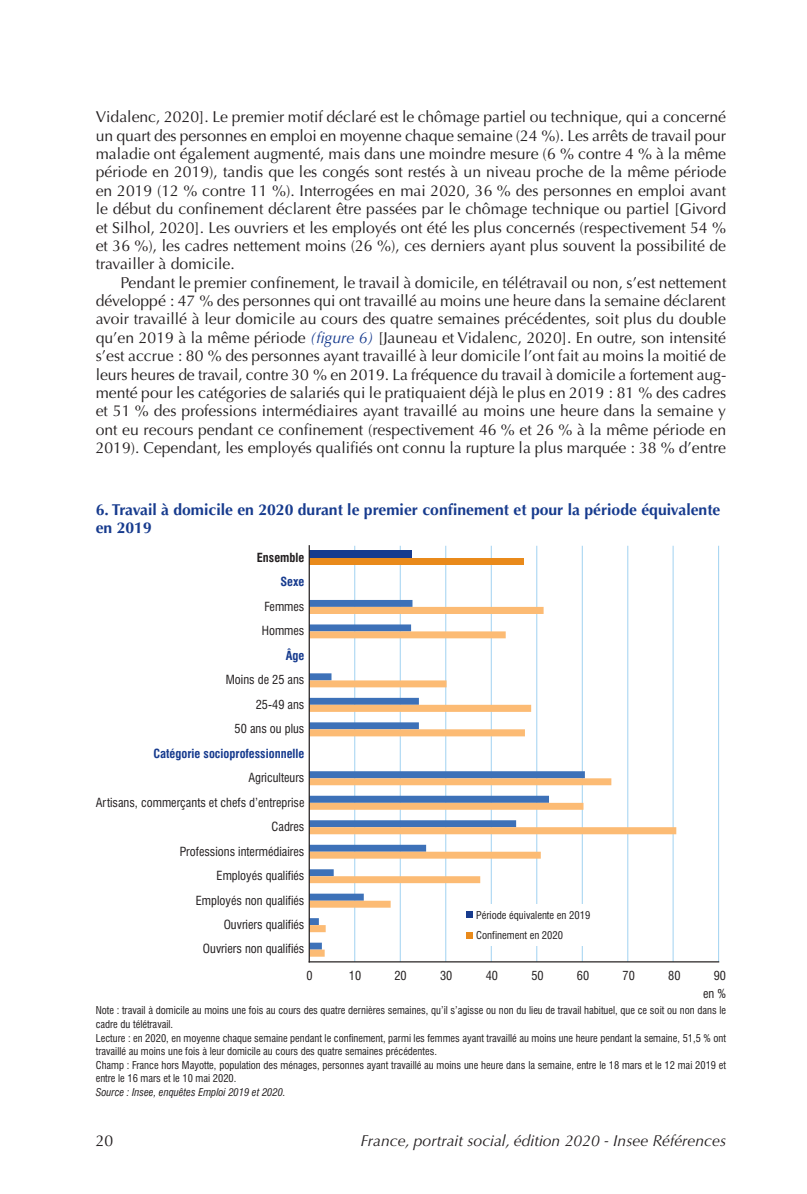
<style>
.page{position:relative;width:807px;height:1194px;background:#fff}
.page>*{position:absolute;margin:0;border:0;box-sizing:border-box;transform-origin:0 0}
.t1{font:15.75px/18.4px "Optima LT Std";color:#231f20;text-align:justify}
.t2{font:700 15.75px/18.4px "Optima LT Std";color:#173b8e}
.t3{font:italic 15.75px "Optima LT Std";color:#231f20}
.t4{font:condensed 12.25px/24.5px "Swiss 721 BT";color:#231f20;text-align:right}
.t5{font:700 condensed 12.25px "Swiss 721 BT";color:#173b8e}
.t6{font:700 condensed 12.25px "Swiss 721 BT";color:#231f20}
.t7{font:condensed 10.5px/13.7px "Swiss 721 BT";color:#231f20}
.t8{font:italic condensed 10.5px "Swiss 721 BT";color:#231f20}
.s1{font-style:italic;color:#173b8e}
</style>
<div class="page">
<hr style="left:718px;top:546px;width:1px;height:415px;background:#a1d2f1">
<hr style="left:672px;top:546px;width:1px;height:415px;background:#a1d2f1">
<hr style="left:627px;top:546px;width:1px;height:415px;background:#a1d2f1">
<hr style="left:582px;top:546px;width:1px;height:415px;background:#a1d2f1">
<hr style="left:536px;top:546px;width:1px;height:415px;background:#a1d2f1">
<hr style="left:491px;top:546px;width:1px;height:415px;background:#a1d2f1">
<hr style="left:445px;top:546px;width:1px;height:415px;background:#a1d2f1">
<hr style="left:400px;top:546px;width:1px;height:415px;background:#a1d2f1">
<hr style="left:354px;top:546px;width:1px;height:415px;background:#a1d2f1">
<div style="left:309px;top:551px;width:102px;height:7px;background:#173b8e"></div>
<div style="left:309px;top:558px;width:215px;height:7px;background:#e98a1b"></div>
<svg style="left:310px;top:607px;width:366px;height:349px"></svg>
<hr style="left:309px;top:961px;width:409px;height:1px;background:#231f20">
<hr style="left:308px;top:546px;width:2px;height:415px;background:#231f20">
<div style="left:459px;top:904px;width:136px;height:41px;background:#fff"></div>
<div style="left:465px;top:911px;width:7px;height:7px;background:#173b8e"></div>
<div style="left:465px;top:931px;width:7px;height:7px;background:#e98a1b"></div>
<p class="t1" style="left:96px;top:108px;width:632px">Vidalenc, 2020]. Le premier motif déclaré est le chômage partiel ou technique, qui a concerné un quart des personnes en emploi en moyenne chaque semaine (24 %). Les arrêts de travail pour maladie ont également augmenté, mais dans une moindre mesure (6 % contre 4 % à la même période en 2019), tandis que les congés sont restés à un niveau proche de la même période en 2019 (12 % contre 11 %). Interrogées en mai 2020, 36 % des personnes en emploi avant le début du confinement déclarent être passées par le chômage technique ou partiel [Givord et Silhol, 2020]. Les ouvriers et les employés ont été les plus concernés (respectivement 54 % et 36 %), les cadres nettement moins (26 %), ces derniers ayant plus souvent la possibilité de travailler à domicile.</p>
<p class="t1" style="left:96px;top:273px;width:632px;text-indent:25px">Pendant le premier confinement, le travail à domicile, en télétravail ou non, s’est nettement développé : 47 % des personnes qui ont travaillé au moins une heure dans la semaine déclarent avoir travaillé à leur domicile au cours des quatre semaines précédentes, soit plus du double qu’en 2019 à la même période <span class="s1">(figure 6)</span> [Jauneau et Vidalenc, 2020]. En outre, son intensité s’est accrue : 80 % des personnes ayant travaillé à leur domicile l’ont fait au moins la moitié de leurs heures de travail, contre 30 % en 2019. La fréquence du travail à domicile a fortement aug‑ menté pour les catégories de salariés qui le pratiquaient déjà le plus en 2019 : 81 % des cadres et 51 % des professions intermédiaires ayant travaillé au moins une heure dans la semaine y ont eu recours pendant ce confinement (respectivement 46 % et 26 % à la même période en 2019). Cependant, les employés qualifiés ont connu la rupture la plus marquée : 38 % d’entre</p>
<p class="t2" style="left:96px;top:500px;width:626px">6. Travail à domicile en 2020 durant le premier confinement et pour la période équivalente en 2019</p>
<p class="t6" style="left:257px;top:550px;width:49px">Ensemble</p>
<p class="t5" style="left:280px;top:574px;width:25px">Sexe</p>
<p class="t4" style="left:262px;top:594px;width:44px;text-align:left">Femmes<br>Hommes</p>
<p class="t5" style="left:286px;top:648px;width:20px">Âge</p>
<p class="t4" style="left:226px;top:667px;width:80px">Moins de 25 ans<br>25-49 ans<br>50 ans ou plus</p>
<p class="t5" style="left:153px;top:746px;width:152px">Catégorie socioprofessionnelle</p>
<p class="t4" style="left:96px;top:765px;width:210px">Agriculteurs<br>Artisans, commerçants et chefs d’entreprise<br>Cadres<br>Professions intermédiaires<br>Employés qualifiés<br>Employés non qualifiés<br>Ouvriers qualifiés<br>Ouvriers non qualifiés</p>
<p class="t7" style="left:476px;top:904px;width:116px;line-height:20.5px">Période équivalente en 2019<br>Confinement en 2020</p>
<p class="t4" style="left:306px;top:963px;width:8px">0</p>
<p class="t4" style="left:349px;top:963px;width:14px">10</p>
<p class="t4" style="left:394px;top:963px;width:14px">20</p>
<p class="t4" style="left:440px;top:963px;width:14px">30</p>
<p class="t4" style="left:485px;top:963px;width:14px">40</p>
<p class="t4" style="left:531px;top:963px;width:14px">50</p>
<p class="t4" style="left:577px;top:963px;width:14px">60</p>
<p class="t4" style="left:622px;top:963px;width:14px">70</p>
<p class="t4" style="left:668px;top:963px;width:14px">80</p>
<p class="t4" style="left:713px;top:963px;width:14px">90</p>
<p class="t4" style="left:703px;top:981px;width:24px">en %</p>
<p class="t7" style="left:96px;top:1003px;width:632px">Note : travail à domicile au moins une fois au cours des quatre dernières semaines, qu’il s’agisse ou non du lieu de travail habituel, que ce soit ou non dans le cadre du télétravail.<br>Lecture : en 2020, en moyenne chaque semaine pendant le confinement, parmi les femmes ayant travaillé au moins une heure pendant la semaine, 51,5 % ont travaillé au moins une fois à leur domicile au cours des quatre semaines précédentes.<br>Champ : France hors Mayotte, population des ménages, personnes ayant travaillé au moins une heure dans la semaine, entre le 18 mars et le 12 mai 2019 et entre le 16 mars et le 10 mai 2020.</p>
<p class="t8" style="left:96px;top:1085px;width:191px">Source : Insee, enquêtes Emploi 2019 et 2020.</p>
<p class="t1" style="left:96px;top:1131px;width:19px">20</p>
<p class="t3" style="left:360px;top:1131px;width:367px">France, portrait social, édition 2020 - Insee Références</p>
</div>
